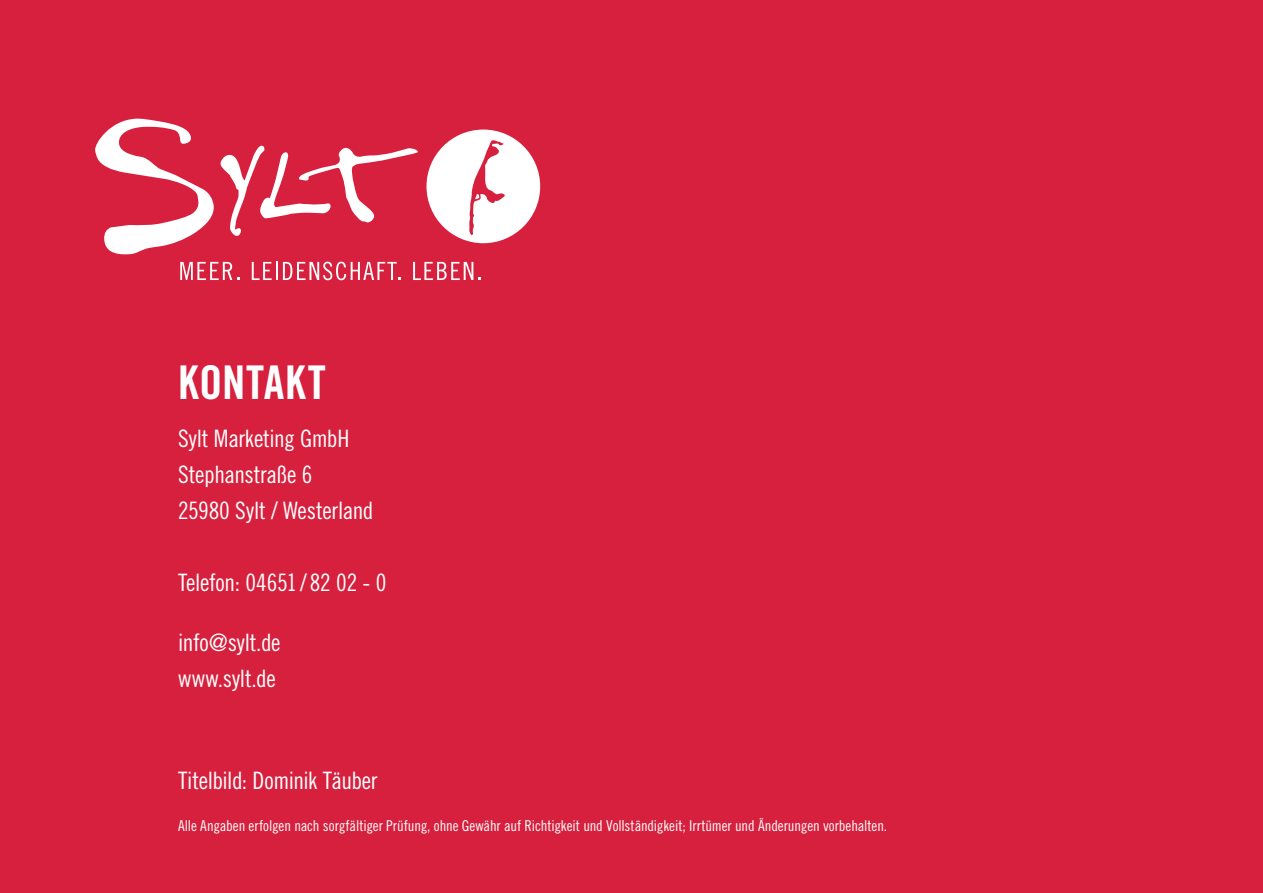
<style>
.page{position:relative;width:1263px;height:893px;background:#d6203d}
.page>*{position:absolute;margin:0;border:0;box-sizing:border-box;transform-origin:0 0}
.t1{font:46.5px "Trade Gothic LT Pro Bd Cn 20";letter-spacing:.015em;color:#fff}
.t2{font:24px/36px "Trade Gothic LT Pro Cn 18";letter-spacing:-.015em;color:#fff}
.t3{font:15px "Trade Gothic LT Pro Cn 18";letter-spacing:-.005em;color:#fff}
</style>
<div class="page">
<svg style="left:180px;top:262px;width:59px;height:18px"></svg>
<svg style="left:252px;top:262px;width:148px;height:18px"></svg>
<svg style="left:413px;top:262px;width:67px;height:18px"></svg>
<svg style="left:95px;top:119px;width:119px;height:136px"></svg>
<svg style="left:221px;top:146px;width:197px;height:90px"></svg>
<svg style="left:426px;top:130px;width:114px;height:113px"></svg>
<h1 class="t1" style="left:178px;top:354px;width:149px">KONTAKT</h1>
<h2 class="t2" style="left:178px;top:420px;width:197px">Sylt Marketing GmbH<br>Stephanstraße 6<br>25980 Sylt / Westerland</h2>
<h2 class="t2" style="left:178px;top:564px;width:210px">Telefon: 04651 / 82 02 - 0</h2>
<h2 class="t2" style="left:178px;top:624px;width:104px">info@sylt.de www.sylt.de</h2>
<h2 class="t2" style="left:178px;top:762px;width:201px">Titelbild: Dominik Täuber</h2>
<p class="t3" style="left:178px;top:817px;width:711px">Alle Angaben erfolgen nach sorgfältiger Prüfung, ohne Gewähr auf Richtigkeit und Vollständigkeit; Irrtümer und Änderungen vorbehalten.</p>
</div>
